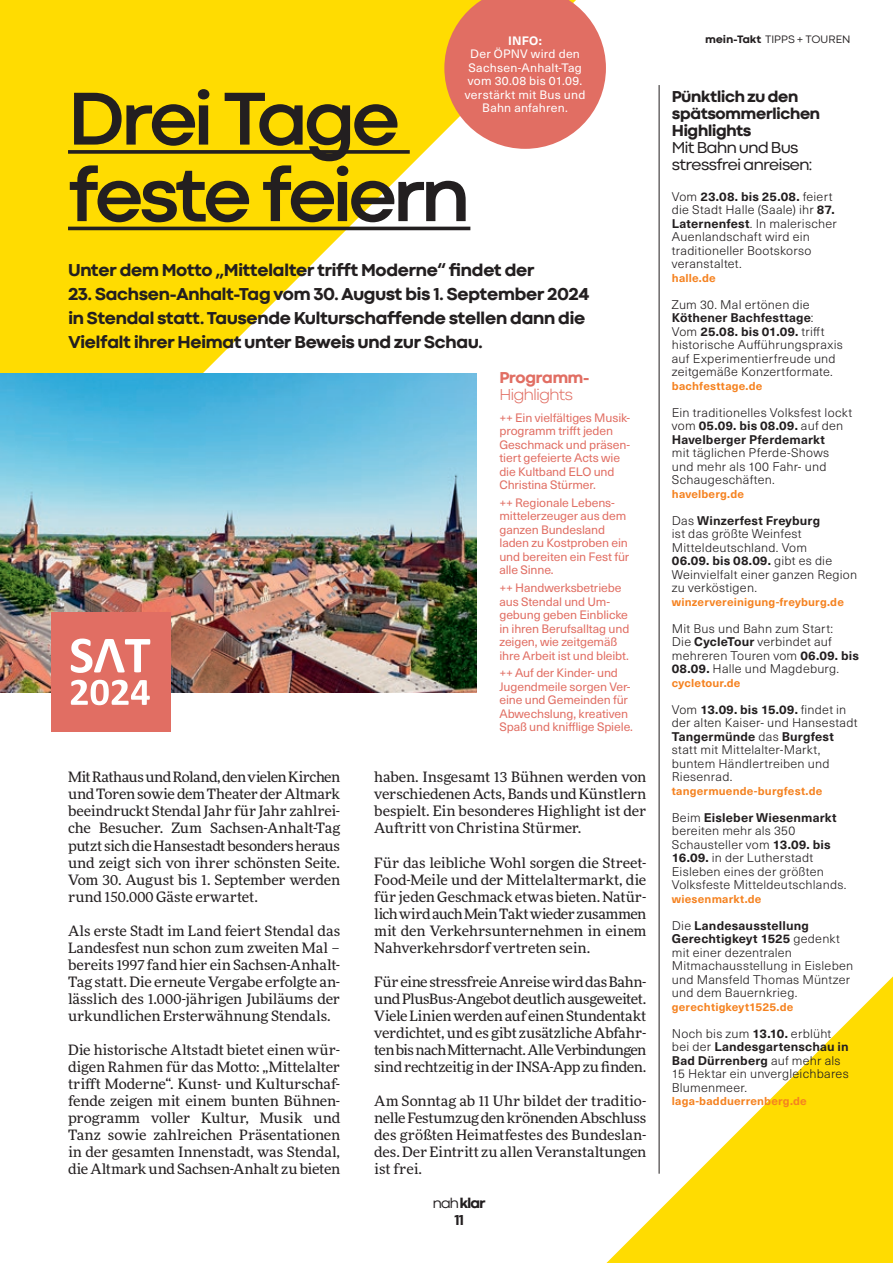
<style>
.page{position:relative;width:893px;height:1263px;background:#fff}
.page>*{position:absolute;margin:0;border:0;box-sizing:border-box;transform-origin:0 0}
.t1{font:700 78px "Codec Cold";letter-spacing:-.075em;color:#231f20}
.t2{font:800 18px/24px "Codec Cold";letter-spacing:-.045em;color:#231f20}
.t3{font:800 16.5px/17px "Codec Cold";letter-spacing:-.05em;color:#231f20}
.t4{font:16.5px/17px "Codec Cold";letter-spacing:-.05em;color:#231f20}
.t5{font:300 16.5px "Codec Cold";letter-spacing:-.065em;color:#e16e63}
.t6{font:800 16.5px "Codec Cold";letter-spacing:-.055em;color:#e16e63}
.t7{font:800 15px/17px "Codec Cold";letter-spacing:-.09em;color:#231f20;text-align:center}
.t8{font:14.25px/17px "More Pro";letter-spacing:-.01em;color:#231f20;text-align:justify}
.t9{font:300 12.3px/13.5px "Neue Haas Unica Pro";letter-spacing:.02em;color:#231f20}
.t10{font:12px/13.5px "Neue Haas Unica Pro";letter-spacing:-.01em;color:#e16e63}
.t11{font:12px/13.5px "Neue Haas Unica Pro";letter-spacing:.02em;color:#fff;text-align:center}
.t12{font:700 12px "Neue Haas Unica Pro";color:#fff}
.t13{font:700 11.4px "Neue Haas Unica Pro";letter-spacing:.015em;color:#f58220}
.t14{font:11.25px "Codec Cold News";letter-spacing:.005em;color:#231f20}
.s1{font-family:"Codec Cold News";font-weight:400}
.s2{font-family:"Codec Cold";font-weight:800}
.s3{font-weight:700}
</style>
<div class="page">
<svg style="left:0;top:0;width:477px;height:576px;fill:#ffdc01"></svg>
<svg style="left:606px;top:976px;width:287px;height:287px"></svg>
<img style="left:0;top:374px;width:476px;height:319px">
<div style="left:51px;top:612px;width:119px;height:119px;background:#e16e63"></div>
<svg style="left:71px;top:680px;width:79px;height:25px"></svg>
<svg style="left:71px;top:638px;width:79px;height:35px"></svg>
<hr style="left:659px;top:85px;width:1px;height:1089px;background:#231f20">
<svg style="left:444px;top:0;width:162px;height:149px;background:#e6866f"></svg>
<svg style="left:68px;top:150px;width:342px;height:4px"></svg>
<hr style="left:68px;top:227px;width:402px;height:3px;background:#231f20">
<p class="t12" style="left:508px;top:33px;width:35px">INFO:</p>
<p class="t11" style="left:465px;top:47px;width:122px">Der ÖPNV wird den<br>Sachsen-Anhalt-Tag vom 30.08 bis 01.09. verstärkt mit Bus und<br>Bahn anfahren.</p>
<p class="t1" style="left:68px;top:72px;width:335px">Drei Tage</p>
<p class="t1" style="left:68px;top:149px;width:404px">feste feiern</p>
<p class="t2" style="left:68px;top:258px;width:468px">Unter dem Motto „Mittelalter trifft Moderne“ findet der</p>
<p class="t2" style="left:68px;top:282px;width:523px">23. Sachsen-Anhalt-Tag vom 30. August bis 1. September 2024 in Stendal statt. Tausende Kulturschaffende stellen dann die<br>Vielfalt ihrer Heimat unter Beweis und zur Schau.</p>
<p class="t8" style="left:68px;top:768px;width:274px">Mit Rathaus und Roland, den vielen Kirchen und Toren sowie dem Theater der Altmark beeindruckt Stendal Jahr für Jahr zahlrei&shy;che Besucher. Zum Sachsen-Anhalt-Tag putzt sich die Hansestadt besonders heraus und zeigt sich von ihrer schönsten Seite.<br>Vom 30. August bis 1. September werden rund 150.000 Gäste erwartet.</p>
<p class="t8" style="left:68px;top:921px;width:274px">Als erste Stadt im Land feiert Stendal das Landesfest nun schon zum zweiten Mal – bereits 1997 fand hier ein Sachsen-Anhalt-Tag statt. Die erneute Vergabe erfolgte an&shy;lässlich des 1.000-jährigen Jubiläums der urkundlichen Ersterwähnung Stendals.</p>
<p class="t8" style="left:68px;top:1040px;width:274px">Die historische Altstadt bietet einen wür&shy;digen Rahmen für das Motto: „Mittelalter trifft Moderne“. Kunst- und Kulturschaf&shy;fende zeigen mit einem bunten Bühnen&shy;programm voller Kultur, Musik und Tanz sowie zahlreichen Präsentationen in der gesamten Innenstadt, was Stendal, die Altmark und Sachsen-Anhalt zu bieten</p>
<p class="t6" style="left:499px;top:367px;width:92px">Programm-</p>
<p class="t5" style="left:499px;top:385px;width:75px">Highlights</p>
<p class="t10" style="left:499px;top:411px;width:132px">++ Ein vielfältiges Musik&shy;programm trifft jeden<br>Geschmack und präsen&shy;tiert gefeierte Acts wie die Kultband ELO und<br>Christina Stürmer.</p>
<p class="t10" style="left:499px;top:496px;width:131px">++ Regionale Lebens&shy;mittelerzeuger aus dem ganzen Bundesland laden zu Kostproben ein und bereiten ein Fest für alle Sinne.</p>
<p class="t10" style="left:499px;top:581px;width:131px">++ Handwerksbetriebe aus Stendal und Um&shy;gebung geben Einblicke in ihren Berufsalltag und zeigen, wie zeitgemäß ihre Arbeit ist und bleibt.</p>
<p class="t10" style="left:499px;top:667px;width:135px">++ Auf der Kinder- und<br>Jugendmeile sorgen Ver&shy;eine und Gemeinden für<br>Abwechslung, kreativen<br>Spaß und knifflige Spiele.</p>
<p class="t8" style="left:374px;top:768px;width:274px">haben. Insgesamt 13 Bühnen werden von verschiedenen Acts, Bands und Künstlern bespielt. Ein besonderes Highlight ist der Auftritt von Christina Stürmer.</p>
<p class="t8" style="left:374px;top:853px;width:274px">Für das leibliche Wohl sorgen die Street-Food-Meile und der Mittelaltermarkt, die für jeden Geschmack etwas bieten. Natür&shy;lich wird auch Mein Takt wieder zusammen mit den Verkehrsunternehmen in einem Nahverkehrsdorf vertreten sein.</p>
<p class="t8" style="left:374px;top:972px;width:274px">Für eine stressfreie Anreise wird das Bahn&shy;und PlusBus-Angebot deutlich ausgeweitet.<br>Viele Linien werden auf einen Stundentakt verdichtet, und es gibt zusätzliche Abfahr&shy;ten bis nach Mitternacht. Alle Verbindungen sind rechtzeitig in der INSA-App zu finden.</p>
<p class="t8" style="left:374px;top:1091px;width:274px">Am Sonntag ab 11 Uhr bildet der traditio&shy;nelle Festumzug den krönenden Abschluss des größten Heimatfestes des Bundeslan&shy;des. Der Eintritt zu allen Veranstaltungen ist frei.</p>
<p class="t7" style="left:433px;top:1194px;width:55px"><span class="s1">nah</span> klar<br>11</p>
<p class="t14" style="left:705px;top:32px;width:147px"><span class="s2">mein-Takt</span> TIPPS + TOUREN</p>
<p class="t3" style="left:672px;top:88px;width:150px">Pünktlich zu den spätsommerlichen<br>Highlights</p>
<p class="t4" style="left:672px;top:139px;width:142px">Mit Bahn und Bus stressfrei anreisen:</p>
<p class="t9" style="left:672px;top:190px;width:167px">Vom <span class="s3">23.08. bis 25.08.</span> feiert die Stadt Halle (Saale) ihr <span class="s3">87.<br>Laternenfest</span>. In malerischer<br>Auenlandschaft wird ein traditioneller Bootskorso veranstaltet.</p>
<p class="t13" style="left:672px;top:271px;width:45px">halle.de</p>
<p class="t9" style="left:672px;top:298px;width:172px">Zum 30. Mal ertönen die<br><span class="s3">Köthener Bachfesttage</span>:<br>Vom <span class="s3">25.08. bis 01.09.</span> trifft historische Aufführungspraxis auf Experimentierfreude und zeitgemäße Konzertformate.</p>
<p class="t13" style="left:672px;top:379px;width:92px">bachfesttage.de</p>
<p class="t9" style="left:672px;top:406px;width:182px">Ein traditionelles Volksfest lockt vom <span class="s3">05.09. bis 08.09.</span> auf den<br><span class="s3">Havelberger Pferdemarkt<br></span>mit täglichen Pferde-Shows und mehr als 100 Fahr- und<br>Schaugeschäften.</p>
<p class="t13" style="left:672px;top:487px;width:74px">havelberg.de</p>
<p class="t9" style="left:672px;top:514px;width:187px">Das <span class="s3">Winzerfest Freyburg<br></span>ist das größte Weinfest<br>Mitteldeutschland. Vom<br><span class="s3">06.09. bis 08.09.</span> gibt es die<br>Weinvielfalt einer ganzen Region zu verköstigen.</p>
<p class="t13" style="left:672px;top:595px;width:174px">winzervereinigung-freyburg.de</p>
<p class="t9" style="left:672px;top:622px;width:189px">Mit Bus und Bahn zum Start:<br>Die <span class="s3">CycleTour</span> verbindet auf mehreren Touren vom <span class="s3">06.09. bis<br>08.09.</span> Halle und Magdeburg.</p>
<p class="t13" style="left:672px;top:676px;width:70px">cycletour.de</p>
<p class="t9" style="left:672px;top:703px;width:187px">Vom <span class="s3">13.09. bis 15.09.</span> findet in der alten Kaiser- und Hansestadt<br><span class="s3">Tangermünde</span> das <span class="s3">Burgfest </span>statt mit Mittelalter-Markt, buntem Händlertreiben und<br>Riesenrad.</p>
<p class="t13" style="left:672px;top:784px;width:152px">tangermuende-burgfest.de</p>
<p class="t9" style="left:672px;top:811px;width:176px">Beim <span class="s3">Eisleber Wiesenmarkt </span>bereiten mehr als 350<br>Schausteller vom <span class="s3">13.09. bis<br>16.09.</span> in der Lutherstadt<br>Eisleben eines der größten<br>Volksfeste Mitteldeutschlands.</p>
<p class="t13" style="left:672px;top:892px;width:91px">wiesenmarkt.de</p>
<p class="t9" style="left:672px;top:919px;width:183px">Die <span class="s3">Landesausstellung<br>Gerechtigkeyt 1525</span> gedenkt mit einer dezentralen<br>Mitmachausstellung in Eisleben und Mansfeld Thomas Müntzer und dem Bauernkrieg.</p>
<p class="t13" style="left:672px;top:1000px;width:123px">gerechtigkeyt1525.de</p>
<p class="t9" style="left:672px;top:1027px;width:178px">Noch bis zum <span class="s3">13.10.</span> erblüht bei der <span class="s3">Landesgartenschau in<br>Bad Dürrenberg</span> auf mehr als<br>15 Hektar ein unvergleichbares<br>Blumenmeer.</p>
<p class="t13" style="left:672px;top:1094px;width:136px">laga-badduerrenberg.de</p>
</div>
